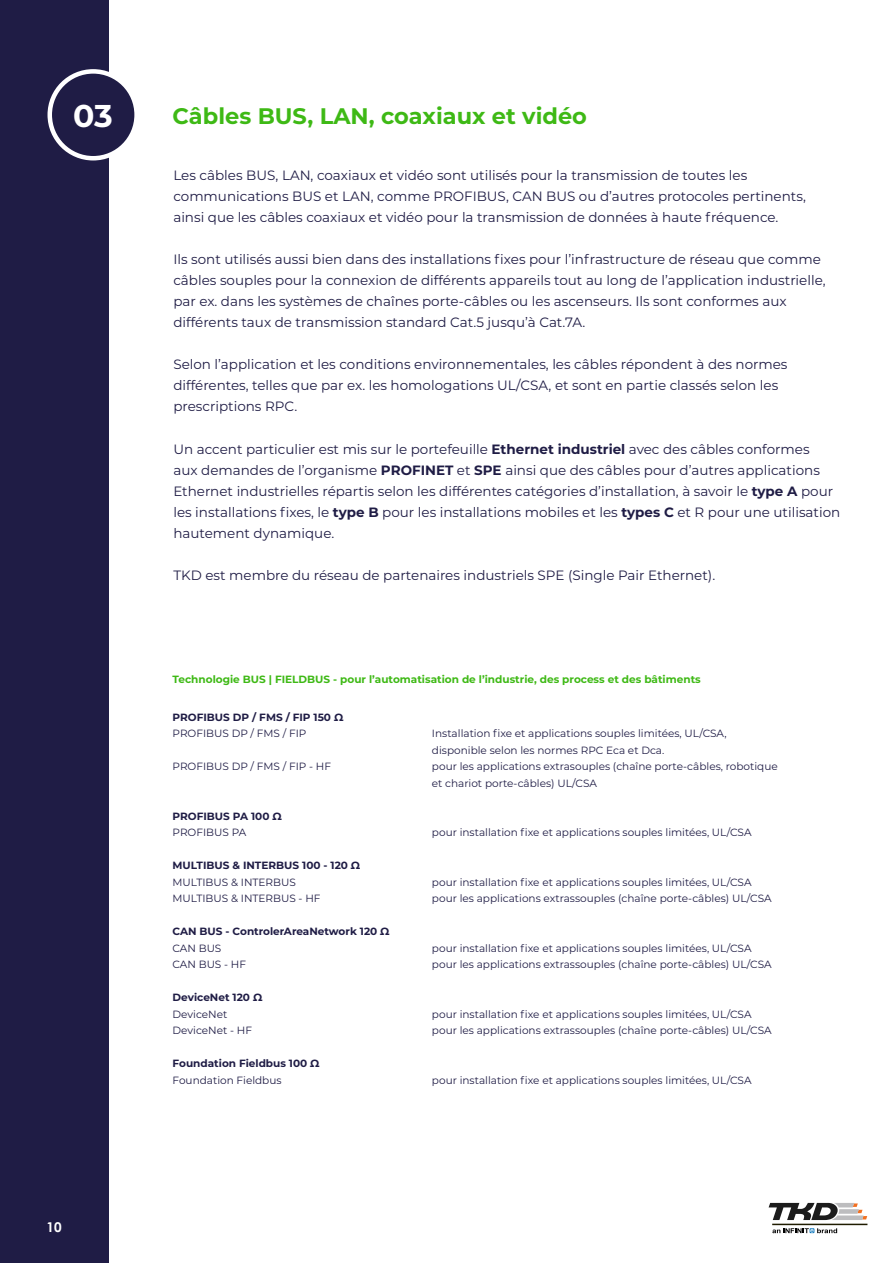
<style>
.page{position:relative;width:893px;height:1263px;background:#fff}
.page>*{position:absolute;margin:0;border:0;box-sizing:border-box;transform-origin:0 0}
.t1{font:700 31.5px "Montserrat";color:#fff}
.t2{font:700 22.5px "Montserrat";color:#3eb915}
.t3{font:13.5px/21px "Montserrat";color:#1f1c45}
.t4{font:700 13.5px "Century Gothic";color:#fff}
.t5{font:10.5px/16.5px "Montserrat";color:#1f1c45}
.t6{font:700 10.5px "Montserrat";color:#1f1c45}
.t7{font:700 10.5px "Montserrat";color:#3eb915}
.s1{font-weight:700}
</style>
<div class="page">
<div style="left:0;top:0;width:108px;height:1263px;background:#1f1c45"></div>
<div style="left:50px;top:71px;width:87px;height:87px;background:#1f1c45;border-radius:50%"></div>
<div style="left:48px;top:69px;width:91px;height:91px;border:4px solid #fff;border-radius:50%"></div>
<hr style="left:772px;top:1224px;width:95px;height:1px;background:#1f1c00">
<svg style="left:772px;top:1228px;width:65px;height:5px"></svg>
<svg style="left:769px;top:1203px;width:98px;height:17px"></svg>
<h1 class="t1" style="left:73px;top:93px;width:41px">03</h1>
<p class="t4" style="left:46px;top:1217px;width:17px">10</p>
<h2 class="t2" style="left:173px;top:99px;width:416px">Câbles BUS, LAN, coaxiaux et vidéo</h2>
<p class="t3" style="left:173px;top:165px;width:634px">Les câbles BUS, LAN, coaxiaux et vidéo sont utilisés pour la transmission de toutes les communications BUS et LAN, comme PROFIBUS, CAN BUS ou d’autres protocoles pertinents, ainsi que les câbles coaxiaux et vidéo pour la transmission de données à haute fréquence.</p>
<p class="t3" style="left:173px;top:249px;width:654px">Ils sont utilisés aussi bien dans des installations fixes pour l’infrastructure de réseau que comme câbles souples pour la connexion de différents appareils tout au long de l’application industrielle, par ex. dans les systèmes de chaînes porte-câbles ou les ascenseurs. Ils sont conformes aux différents taux de transmission standard Cat.5 jusqu’à Cat.7A.</p>
<p class="t3" style="left:173px;top:354px;width:616px">Selon l’application et les conditions environnementales, les câbles répondent à des normes différentes, telles que par ex. les homologations UL/CSA, et sont en partie classés selon les prescriptions RPC.</p>
<p class="t3" style="left:173px;top:438px;width:668px">Un accent particulier est mis sur le portefeuille <span class="s1">Ethernet industriel</span> avec des câbles conformes<br>aux demandes de l’organisme <span class="s1">PROFINET</span> et <span class="s1">SPE</span> ainsi que des câbles pour d’autres applications Ethernet industrielles répartis selon les différentes catégories d’installation, à savoir le <span class="s1">type A</span> pour les installations fixes, le <span class="s1">type B</span> pour les installations mobiles et les <span class="s1">types C</span> et R pour une utilisation hautement dynamique.</p>
<p class="t3" style="left:173px;top:564px;width:543px">TKD est membre du réseau de partenaires industriels SPE (Single Pair Ethernet).</p>
<p class="t7" style="left:173px;top:671px;width:530px">Technologie BUS | FIELDBUS - pour l’automatisation de l’industrie, des process et des bâtiments</p>
<p class="t6" style="left:173px;top:709px;width:172px">PROFIBUS DP / FMS / FIP 150 Ω</p>
<p class="t5" style="left:173px;top:725px;width:135px">PROFIBUS DP / FMS / FIP</p>
<p class="t5" style="left:432px;top:725px;width:296px">Installation fixe et applications souples limitées, UL/CSA, disponible selon les normes RPC Eca et Dca.</p>
<p class="t5" style="left:173px;top:758px;width:160px">PROFIBUS DP / FMS / FIP - HF</p>
<p class="t5" style="left:432px;top:758px;width:347px">pour les applications extrasouples (chaîne porte-câbles, robotique et chariot porte-câbles) UL/CSA</p>
<p class="t6" style="left:173px;top:808px;width:111px">PROFIBUS PA 100 Ω</p>
<p class="t5" style="left:173px;top:824px;width:75px">PROFIBUS PA</p>
<p class="t5" style="left:432px;top:824px;width:321px">pour installation fixe et applications souples limitées, UL/CSA</p>
<p class="t6" style="left:173px;top:858px;width:189px">MULTIBUS &amp; INTERBUS 100 - 120 Ω</p>
<p class="t5" style="left:173px;top:873px;width:125px">MULTIBUS &amp; INTERBUS</p>
<p class="t5" style="left:432px;top:873px;width:321px">pour installation fixe et applications souples limitées, UL/CSA</p>
<p class="t5" style="left:173px;top:890px;width:149px">MULTIBUS &amp; INTERBUS - HF</p>
<p class="t5" style="left:432px;top:890px;width:341px">pour les applications extrassouples (chaîne porte-câbles) UL/CSA</p>
<p class="t6" style="left:173px;top:924px;width:219px">CAN BUS - ControlerAreaNetwork 120 Ω</p>
<p class="t5" style="left:173px;top:939px;width:50px">CAN BUS</p>
<p class="t5" style="left:432px;top:939px;width:321px">pour installation fixe et applications souples limitées, UL/CSA</p>
<p class="t5" style="left:173px;top:956px;width:75px">CAN BUS - HF</p>
<p class="t5" style="left:432px;top:956px;width:341px">pour les applications extrassouples (chaîne porte-câbles) UL/CSA</p>
<p class="t6" style="left:173px;top:990px;width:91px">DeviceNet 120 Ω</p>
<p class="t5" style="left:173px;top:1005px;width:56px">DeviceNet</p>
<p class="t5" style="left:432px;top:1005px;width:321px">pour installation fixe et applications souples limitées, UL/CSA</p>
<p class="t5" style="left:173px;top:1022px;width:81px">DeviceNet - HF</p>
<p class="t5" style="left:432px;top:1022px;width:341px">pour les applications extrassouples (chaîne porte-câbles) UL/CSA</p>
<p class="t6" style="left:173px;top:1056px;width:149px">Foundation Fieldbus 100 Ω</p>
<p class="t5" style="left:173px;top:1071px;width:111px">Foundation Fieldbus</p>
<p class="t5" style="left:432px;top:1071px;width:321px">pour installation fixe et applications souples limitées, UL/CSA</p>
</div>
